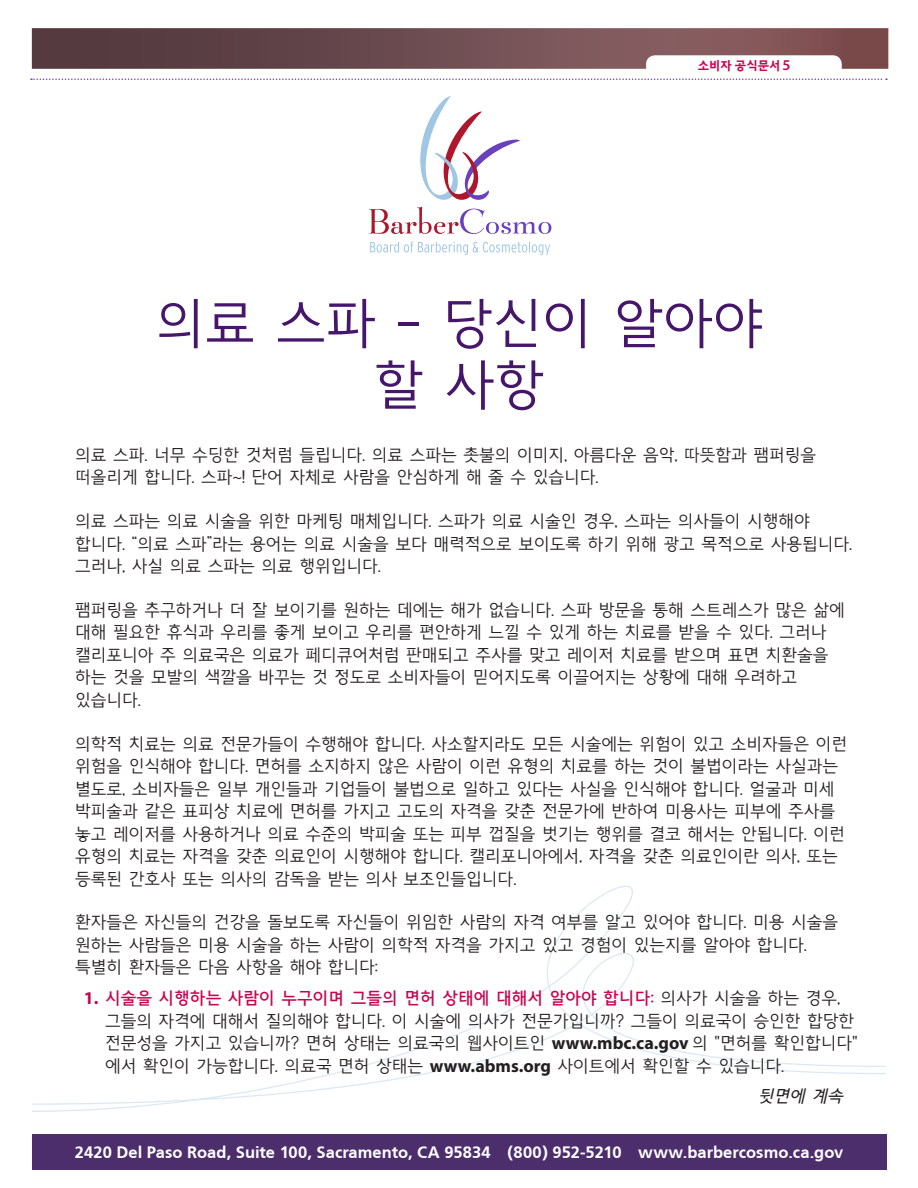
<style>
.page{position:relative;width:918px;height:1188px;background:#fff}
.page>*{position:absolute;margin:0;border:0;box-sizing:border-box;transform-origin:0 0}
.t1{font:52.5px/61.5px "THE Jung 130";color:#46166b;text-align:center}
.t2{font:16.5px/22.5px "THE Jung 130";color:#231f20}
.t3{font:700 16.5px "Frutiger CE";color:#fff}
.t4{font:italic 16.5px "THE Jung 140";color:#231f20}
.t5{font:12px "THE Jung 170";color:#c60651}
.s1{font-family:"Myriad Pro";font-weight:600;font-size:15px}
.s2{font-family:"Myriad Pro";font-weight:700;font-size:18px;color:#c60651}
.s3{font-family:"THE Jung 150";color:#c60651}
.s4{font-family:"Myriad Pro";font-weight:700;font-size:18px}
</style>
<div class="page">
<svg style="left:370px;top:241px;width:180px;height:14px"></svg>
<svg style="left:369px;top:96px;width:182px;height:138px"></svg>
<div style="left:32px;top:1134px;width:854px;height:36px;background:#4d2e6d"></div>
<svg style="left:32px;top:28px;width:856px;height:41px;background:#79595d"></svg>
<svg style="left:31px;top:78px;width:856px;height:2px"></svg>
<svg style="left:32px;top:885px;width:854px;height:227px"></svg>
<p class="t5" style="left:698px;top:59px;width:94px">소비자 공식문서 <span class="s1">5</span></p>
<h1 class="t1" style="left:155px;top:293px;width:609px">의료 스파 - 당신이 알아야 할 사항</h1>
<p class="t2" style="left:75px;top:444px;width:742px">의료 스파. 너무 수딩한 것처럼 들립니다. 의료 스파는 촛불의 이미지, 아름다운 음악, 따뜻함과 팸퍼링을 떠올리게 합니다. 스파~! 단어 자체로 사람을 안심하게 해 줄 수 있습니다.</p>
<p class="t2" style="left:75px;top:510px;width:779px">의료 스파는 의료 시술을 위한 마케팅 매체입니다. 스파가 의료 시술인 경우, 스파는 의사들이 시행해야 합니다. “의료 스파”라는 용어는 의료 시술을 보다 매력적으로 보이도록 하기 위해 광고 목적으로 사용됩니다. 그러나, 사실 의료 스파는 의료 행위입니다.</p>
<p class="t2" style="left:75px;top:599px;width:771px">팸퍼링을 추구하거나 더 잘 보이기를 원하는 데에는 해가 없습니다. 스파 방문을 통해 스트레스가 많은 삶에 대해 필요한 휴식과 우리를 좋게 보이고 우리를 편안하게 느낄 수 있게 하는 치료를 받을 수 있다. 그러나 캘리포니아 주 의료국은 의료가 페디큐어처럼 판매되고 주사를 맞고 레이저 치료를 받으며 표면 치환술을 하는 것을 모발의 색깔을 바꾸는 것 정도로 소비자들이 믿어지도록 이끌어지는 상황에 대해 우려하고 있습니다.</p>
<p class="t2" style="left:75px;top:732px;width:773px">의학적 치료는 의료 전문가들이 수행해야 합니다. 사소할지라도 모든 시술에는 위험이 있고 소비자들은 이런 위험을 인식해야 합니다. 면허를 소지하지 않은 사람이 이런 유형의 치료를 하는 것이 불법이라는 사실과는 별도로, 소비자들은 일부 개인들과 기업들이 불법으로 일하고 있다는 사실을 인식해야 합니다. 얼굴과 미세 박피술과 같은 표피상 치료에 면허를 가지고 고도의 자격을 갖춘 전문가에 반하여 미용사는 피부에 주사를 놓고 레이저를 사용하거나 의료 수준의 박피술 또는 피부 껍질을 벗기는 행위를 결코 해서는 안됩니다. 이런 유형의 치료는 자격을 갖춘 의료인이 시행해야 합니다. 캘리포니아에서, 자격을 갖춘 의료인이란 의사, 또는 등록된 간호사 또는 의사의 감독을 받는 의사 보조인들입니다.</p>
<p class="t2" style="left:75px;top:911px;width:764px">환자들은 자신들의 건강을 돌보도록 자신들이 위임한 사람의 자격 여부를 알고 있어야 합니다. 미용 시술을 원하는 사람들은 미용 시술을 하는 사람이 의학적 자격을 가지고 있고 경험이 있는지를 알아야 합니다. 특별히 환자들은 다음 사항을 해야 합니다:</p>
<p class="t2" style="left:105px;top:987px;width:754px;text-indent:-21px"><span class="s2">1.</span> <span class="s3">시술을 시행하는 사람이 누구이며 그들의 면허 상태에 대해서 알아야 합니다:</span> 의사가 시술을 하는 경우, 그들의 자격에 대해서 질의해야 합니다. 이 시술에 의사가 전문가입니까? 그들이 의료국이 승인한 합당한 전문성을 가지고 있습니까? 면허 상태는 의료국의 웹사이트인 <span class="s4">www.mbc.ca.gov</span> 의 "면허를 확인합니다" 에서 확인이 가능합니다. 의료국 면허 상태는 <span class="s4">www.abms.org</span> 사이트에서 확인할 수 있습니다.</p>
<p class="t4" style="left:758px;top:1086px;width:91px">뒷면에 계속</p>
<p class="t3" style="left:75px;top:1143px;width:770px">2420 Del Paso Road, Suite 100, Sacramento, CA 95834 (800) 952-5210 www.barbercosmo.ca.gov</p>
</div>
